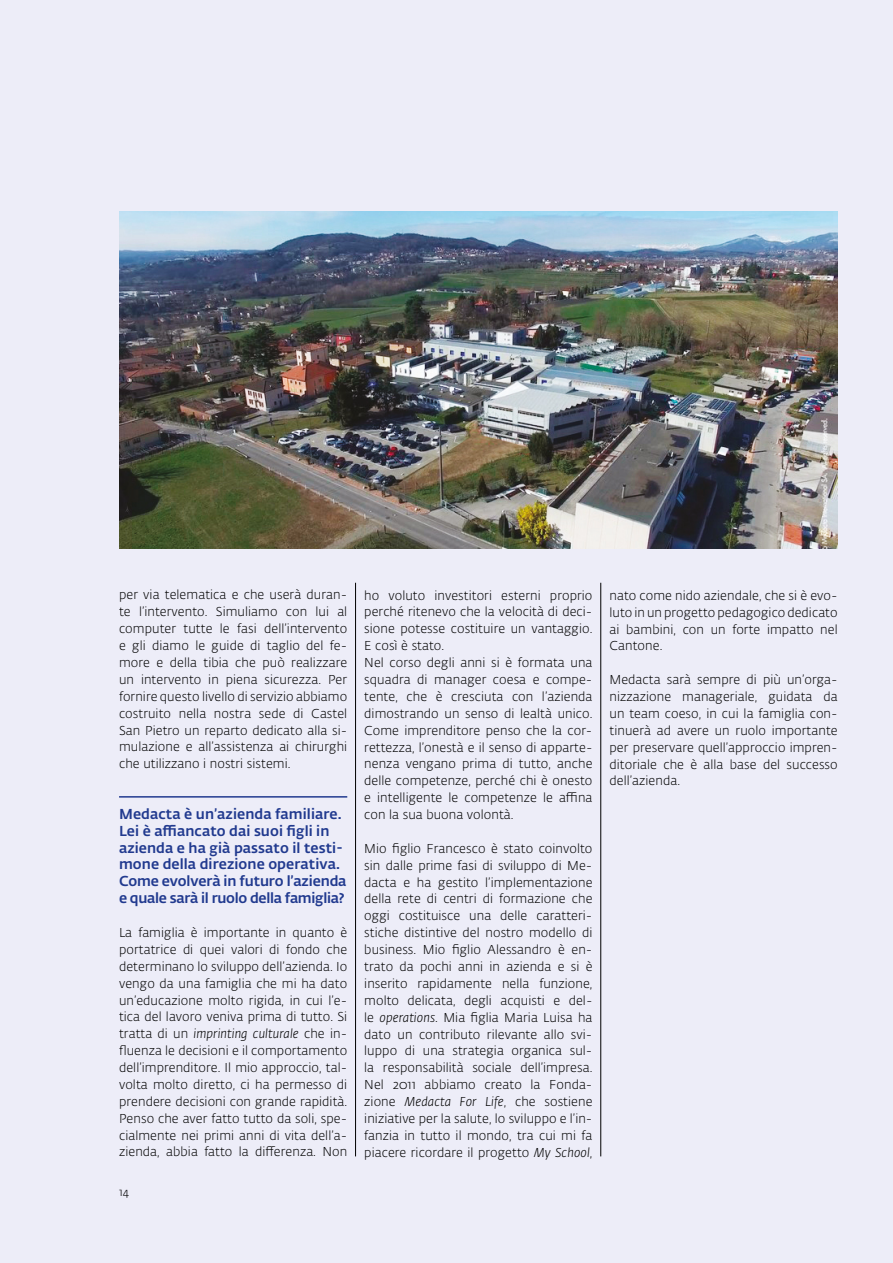
<style>
.page{position:relative;width:893px;height:1263px;background:#ededf8}
.page>*{position:absolute;margin:0;border:0;box-sizing:border-box;transform-origin:0 0}
.t1{font:500 14.25px/16.8px "SUPSI Fedra Sans";letter-spacing:.005em;color:#213a8f}
.t2{font:300 12.75px/17px "SUPSI Fedra Sans";letter-spacing:.005em;color:#000;text-align:justify}
.t3{font:300 11.25px "SUPSI Fedra Sans";color:#000}
.s1{font-style:italic}
</style>
<div class="page">
<hr style="left:355px;top:583px;width:1px;height:573px;background:#000">
<hr style="left:119px;top:796px;width:228px;height:2px;background:#213a8f">
<img style="left:119px;top:211px;width:719px;height:338px">
<hr style="left:600px;top:583px;width:1px;height:573px;background:#000">
<p class="t2" style="left:119px;top:586px;width:230px">per via telematica e che userà duran&shy;te l’intervento. Simuliamo con lui al computer tutte le fasi dell’intervento e gli diamo le guide di taglio del fe&shy;more e della tibia che può realizzare un intervento in piena sicurezza. Per fornire questo livello di servizio abbiamo costruito nella nostra sede di Castel San Pietro un reparto dedicato alla si&shy;mulazione e all’assistenza ai chirurghi che utilizzano i nostri sistemi.</p>
<p class="t1" style="left:119px;top:804px;width:229px">Medacta è un’azienda familiare.<br>Lei è affiancato dai suoi figli in azienda e ha già passato il testi&shy;mone della direzione operativa.<br>Come evolverà in futuro l’azienda e quale sarà il ruolo della famiglia?</p>
<p class="t2" style="left:119px;top:924px;width:230px">La famiglia è importante in quanto è portatrice di quei valori di fondo che determinano lo sviluppo dell’azienda. Io vengo da una famiglia che mi ha dato un’educazione molto rigida, in cui l’e&shy;tica del lavoro veniva prima di tutto. Si tratta di un <span class="s1">imprinting culturale</span> che in&shy;fluenza le decisioni e il comportamento dell’imprenditore. Il mio approccio, tal&shy;volta molto diretto, ci ha permesso di prendere decisioni con grande rapidità.<br>Penso che aver fatto tutto da soli, spe&shy;cialmente nei primi anni di vita dell’a&shy;zienda, abbia fatto la differenza. Non</p>
<p class="t3" style="left:119px;top:1185px;width:12px">14</p>
<p class="t2" style="left:364px;top:586px;width:230px;text-align:left">ho voluto investitori esterni proprio perché ritenevo che la velocità di deci&shy;sione potesse costituire un vantaggio.<br>E così è stato.<br>Nel corso degli anni si è formata una squadra di manager coesa e compe&shy;tente, che è cresciuta con l’azienda dimostrando un senso di lealtà unico.<br>Come imprenditore penso che la cor&shy;rettezza, l’onestà e il senso di apparte&shy;nenza vengano prima di tutto, anche delle competenze, perché chi è onesto e intelligente le competenze le affina con la sua buona volontà.</p>
<p class="t2" style="left:364px;top:840px;width:230px">Mio figlio Francesco è stato coinvolto sin dalle prime fasi di sviluppo di Me&shy;dacta e ha gestito l’implementazione della rete di centri di formazione che oggi costituisce una delle caratteri&shy;stiche distintive del nostro modello di business. Mio figlio Alessandro è en&shy;trato da pochi anni in azienda e si è inserito rapidamente nella funzione, molto delicata, degli acquisti e del&shy;le <span class="s1">operations</span>. Mia figlia Maria Luisa ha dato un contributo rilevante allo svi&shy;luppo di una strategia organica sul&shy;la responsabilità sociale dell’impresa.<br>Nel 2011 abbiamo creato la Fonda&shy;zione <span class="s1">Medacta For Life</span>, che sostiene iniziative per la salute, lo sviluppo e l’in&shy;fanzia in tutto il mondo, tra cui mi fa piacere ricordare il progetto <span class="s1">My School</span>,</p>
<p class="t2" style="left:609px;top:587px;width:230px">nato come nido aziendale, che si è evo&shy;luto in un progetto pedagogico dedicato ai bambini, con un forte impatto nel Cantone.</p>
<p class="t2" style="left:609px;top:671px;width:230px">Medacta sarà sempre di più un’orga&shy;nizzazione manageriale, guidata da un team coeso, in cui la famiglia con&shy;tinuerà ad avere un ruolo importante per preservare quell’approccio impren&shy;ditoriale che è alla base del successo dell’azienda.</p>
</div>
